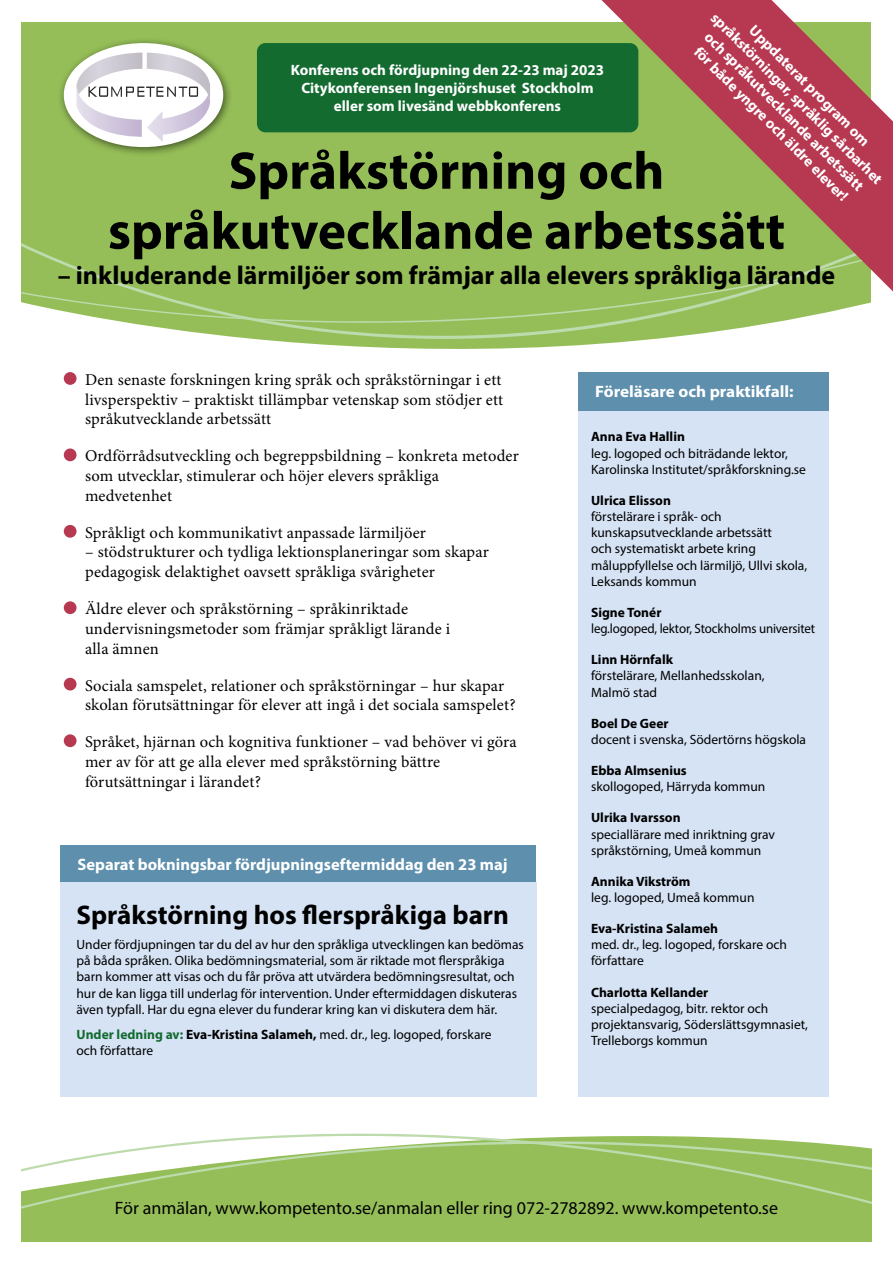
<style>
.page{position:relative;width:893px;height:1263px;background:#fff}
.page>*{position:absolute;margin:0;border:0;box-sizing:border-box;transform-origin:0 0}
.t1{font:700 53.25px/60px "Myriad Pro";color:#000;text-align:center}
.t2{font:700 27px "Myriad Pro";color:#000}
.t3{font:700 25.95px "Myriad Pro";color:#000}
.t4{font:18px "Myriad Pro";color:#000}
.t5{font:16.5px/19.8px "Minion Pro";letter-spacing:.01em;color:#000}
.t6{font:700 16.5px "Myriad Pro";color:#fff}
.t7{font:700 16.5px "Myriad Pro";color:#fff;scale:1.04 1}
.t8{font:700 15px/18px "Myriad Pro";color:#fff;text-align:center}
.t9{font:13.5px/16.2px "Myriad Pro";color:#000}
.t10{font:700 13.5px "Myriad Pro";color:#000}
.t11{font:13.5px "Myriad Pro";color:#000;scale:.96 1}
.s1{font-weight:700;color:#136b30}
.s2{font-weight:700}
</style>
<div class="page">
<svg style="left:21px;top:22px;width:580px;height:363px;fill:#95be58"></svg>
<svg style="left:21px;top:203px;width:719px;height:158px"></svg>
<svg style="left:21px;top:213px;width:850px;height:115px;fill:#95be58"></svg>
<hr style="left:21px;top:1238px;width:851px;height:4px;background:#95be58">
<svg style="left:21px;top:1133px;width:851px;height:105px;fill:#95be58"></svg>
<div style="left:57px;top:36px;width:176px;height:122px;background:#000;opacity:.55"></div>
<div style="left:64px;top:43px;width:159px;height:104px;background:#fff;border-radius:50%"></div>
<svg style="left:76px;top:53px;width:135px;height:89px"></svg>
<div style="left:257px;top:43px;width:381px;height:89px;background:#136b30;border-radius:9px"></div>
<svg style="left:601px;top:0;width:292px;height:291px;fill:#95be58"></svg>
<div style="left:64px;top:372px;width:13px;height:13px;background:#b73851;border-radius:50%"></div>
<div style="left:64px;top:448px;width:13px;height:13px;background:#b73851;border-radius:50%"></div>
<div style="left:64px;top:525px;width:13px;height:13px;background:#b73851;border-radius:50%"></div>
<div style="left:64px;top:601px;width:13px;height:13px;background:#b73851;border-radius:50%"></div>
<div style="left:64px;top:678px;width:13px;height:12px;background:#b73851;border-radius:50%"></div>
<div style="left:64px;top:734px;width:13px;height:13px;background:#b73851;border-radius:50%"></div>
<div style="left:578px;top:410px;width:251px;height:687px;background:#d6e3f5"></div>
<div style="left:60px;top:845px;width:476px;height:38px;background:#5e8fad"></div>
<div style="left:578px;top:372px;width:251px;height:38px;background:#5e90ae"></div>
<div style="left:60px;top:882px;width:477px;height:215px;background:#d6e3f5"></div>
<p class="t8" style="left:733px;top:-4px;width:237px;rotate:45deg">Uppdaterat program om språkstörningar, språklig sårbarhet och språkutvecklande arbetssätt för både yngre och äldre elever!</p>
<p class="t8" style="left:291px;top:61px;width:315px">Konferens och fördjupning den 22-23 maj 2023<br>Citykonferensen Ingenjörshuset Stockholm eller som livesänd webbkonferens</p>
<h1 class="t1" style="left:108px;top:139px;width:679px">Språkstörning och språkutvecklande arbetssätt</h1>
<h3 class="t3" style="left:58px;top:259px;width:779px">– inkluderande lärmiljöer som främjar alla elevers språkliga lärande</h3>
<p class="t5" style="left:85px;top:370px;width:420px;text-align:justify">Den senaste forskningen kring språk och språkstörningar i ett livsperspektiv – praktiskt tillämpbar vetenskap som stödjer ett språkutvecklande arbetssätt</p>
<p class="t5" style="left:85px;top:446px;width:435px">Ordförrådsutveckling och begreppsbildning – konkreta metoder som utvecklar, stimulerar och höjer elevers språkliga medvetenhet</p>
<p class="t5" style="left:85px;top:523px;width:342px">Språkligt och kommunikativt anpassade lärmiljöer</p>
<p class="t5" style="left:85px;top:542px;width:405px">– stödstrukturer och tydliga lektionsplaneringar som skapar pedagogisk delaktighet oavsett språkliga svårigheter</p>
<p class="t5" style="left:85px;top:599px;width:367px">Äldre elever och språkstörning – språkinriktade undervisningsmetoder som främjar språkligt lärande i alla ämnen</p>
<p class="t5" style="left:85px;top:675px;width:432px">Sociala samspelet, relationer och språkstörningar – hur skapar skolan förutsättningar för elever att ingå i det sociala samspelet?</p>
<p class="t5" style="left:85px;top:732px;width:433px">Språket, hjärnan och kognitiva funktioner – vad behöver vi göra mer av för att ge alla elever med språkstörning bättre förutsättningar i lärandet?</p>
<p class="t6" style="left:77px;top:854px;width:432px">Separat bokningsbar fördjupningseftermiddag den 23 maj</p>
<h2 class="t2" style="left:76px;top:897px;width:434px">Språkstörning hos flerspråkiga barn</h2>
<p class="t9" style="left:76px;top:936px;width:449px">Under fördjupningen tar du del av hur den språkliga utvecklingen kan bedömas på båda språken. Olika bedömningsmaterial, som är riktade mot flerspråkiga barn kommer att visas och du får pröva att utvärdera bedömningsresultat, och hur de kan ligga till underlag för intervention. Under eftermiddagen diskuteras även typfall. Har du egna elever du funderar kring kan vi diskutera dem här.</p>
<p class="t9" style="left:76px;top:1026px;width:417px"><span class="s1">Under ledning av:</span> <span class="s2">Eva-Kristina Salameh,</span> med. dr., leg. logoped, forskare och författare</p>
<p class="t7" style="left:595px;top:381px;width:192px">Föreläsare och praktikfall:</p>
<p class="t10" style="left:591px;top:428px;width:95px">Anna Eva Hallin</p>
<p class="t9" style="left:591px;top:445px;width:216px">leg. logoped och biträdande lektor,<br>Karolinska Institutet/språkforskning.se</p>
<p class="t10" style="left:591px;top:491px;width:81px">Ulrica Elisson</p>
<p class="t9" style="left:591px;top:508px;width:218px">förstelärare i språk- och kunskapsutvecklande arbetssätt<br>och systematiskt arbete kring måluppfyllelse och lärmiljö, Ullvi skola,<br>Leksands kommun</p>
<p class="t10" style="left:591px;top:604px;width:72px">Signe Tonér</p>
<p class="t11" style="left:591px;top:620px;width:235px">leg.logoped, lektor, Stockholms universitet</p>
<p class="t10" style="left:591px;top:651px;width:83px">Linn Hörnfalk</p>
<p class="t9" style="left:591px;top:668px;width:175px">förstelärare, Mellanhedsskolan,<br>Malmö stad</p>
<p class="t10" style="left:591px;top:714px;width:79px">Boel De Geer</p>
<p class="t9" style="left:591px;top:731px;width:217px">docent i svenska, Södertörns högskola</p>
<p class="t10" style="left:591px;top:762px;width:97px">Ebba Almsenius</p>
<p class="t9" style="left:591px;top:778px;width:176px">skollogoped, Härryda kommun</p>
<p class="t10" style="left:591px;top:809px;width:91px">Ulrika Ivarsson</p>
<p class="t9" style="left:591px;top:826px;width:185px">speciallärare med inriktning grav språkstörning, Umeå kommun</p>
<p class="t10" style="left:591px;top:872px;width:101px">Annika Vikström</p>
<p class="t9" style="left:591px;top:889px;width:165px">leg. logoped, Umeå kommun</p>
<p class="t10" style="left:591px;top:920px;width:128px">Eva-Kristina Salameh</p>
<p class="t9" style="left:591px;top:936px;width:197px">med. dr., leg. logoped, forskare och författare</p>
<p class="t10" style="left:591px;top:983px;width:119px">Charlotta Kellander</p>
<p class="t9" style="left:591px;top:1000px;width:218px">specialpedagog, bitr. rektor och projektansvarig, Söderslättsgymnasiet,<br>Trelleborgs kommun</p>
<h3 class="t4" style="left:115px;top:1197px;width:665px">För anmälan, www.kompetento.se/anmalan eller ring 072-2782892. www.kompetento.se</h3>
</div>
